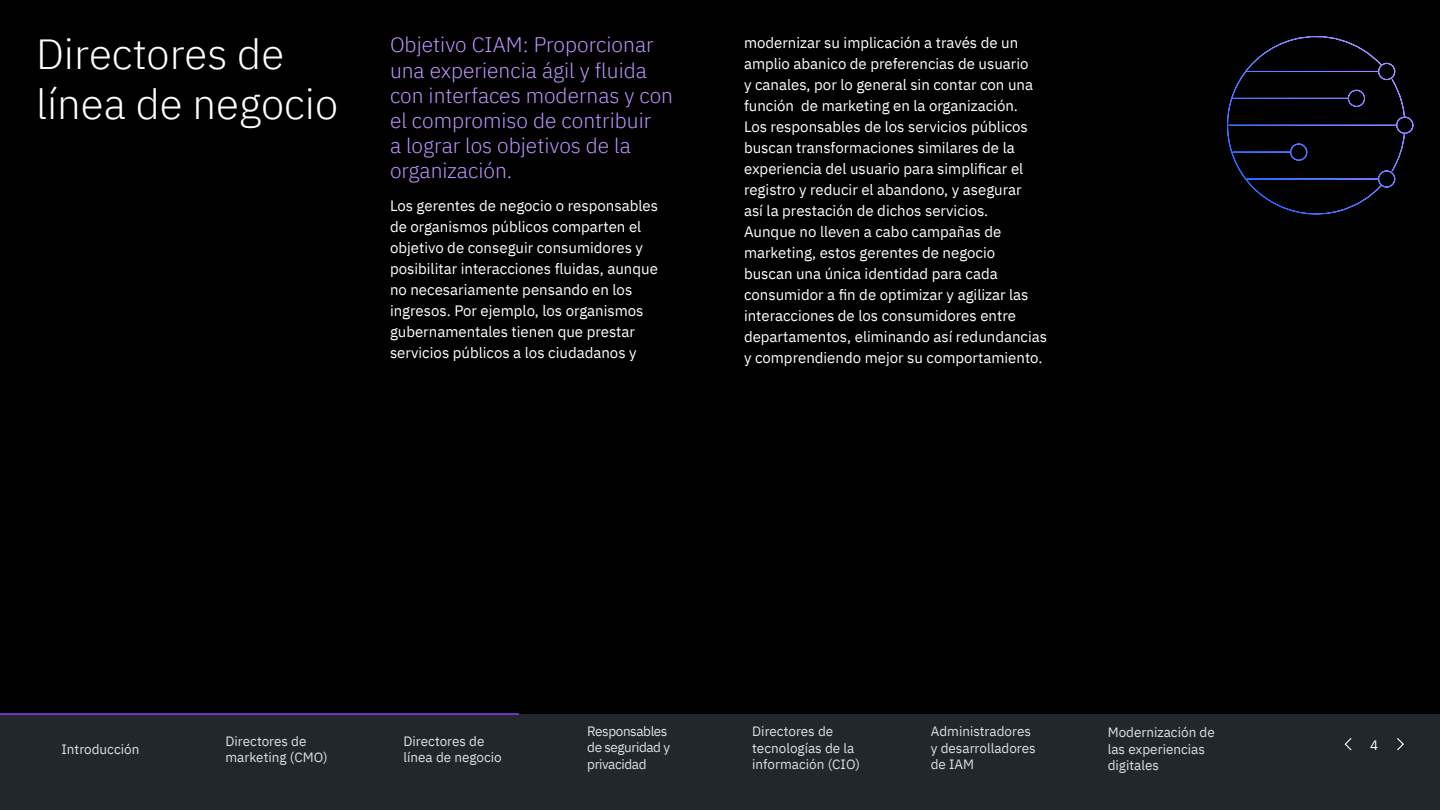
<style>
.page{position:relative;width:1440px;height:810px;background:#fff}
.page>*{position:absolute;margin:0;border:0;box-sizing:border-box;transform-origin:0 0}
.Heading_1_alternate{font:300 42px/50.4px "IBM Plex Sans";color:#fff}
.Goal_text{font:300 21px/25.2px "IBM Plex Sans";color:#be95ff}
.Body_text{font:15px/21px "IBM Plex Sans";color:#fff}
.t1{font:13.5px/16.5px "IBM Plex Sans";color:#dde1e6}
.t2{font:13.5px/16.5px "IBM Plex Sans";letter-spacing:-.03em;color:#dde1e6}
.t3{font:13.5px "IBM Plex Sans";color:#fff}
</style>
<div class="page">
<div style="left:0;top:714px;width:1440px;height:96px;background:#21272a"></div>
<svg style="left:1344px;top:738px;width:8px;height:13px"></svg>
<svg style="left:1397px;top:738px;width:7px;height:13px"></svg>
<div style="left:0;top:0;width:1440px;height:714px;background:#000"></div>
<hr style="left:0;top:713px;width:519px;height:2px;background:#8a3ffc">
<svg style="left:1227px;top:36px;width:187px;height:179px"></svg>
<p class="Heading_1_alternate" style="left:36px;top:25px;width:304px">Directores de línea de negocio</p>
<p class="Goal_text" style="left:390px;top:31px;width:285px">Objetivo CIAM: Proporcionar una experiencia ágil y fluida con interfaces modernas y con el compromiso de contribuir<br>a lograr los objetivos de la organización.</p>
<p class="Body_text" style="left:390px;top:194px;width:270px">Los gerentes de negocio o responsables de organismos públicos comparten el objetivo de conseguir consumidores y posibilitar interacciones fluidas, aunque no necesariamente pensando en los ingresos. Por ejemplo, los organismos gubernamentales tienen que prestar servicios públicos a los ciudadanos y</p>
<p class="Body_text" style="left:744px;top:31px;width:305px">modernizar su implicación a través de un amplio abanico de preferencias de usuario<br>y canales, por lo general sin contar con una función de marketing en la organización.<br>Los responsables de los servicios públicos buscan transformaciones similares de la experiencia del usuario para simplificar el registro y reducir el abandono, y asegurar<br>así la prestación de dichos servicios.<br>Aunque no lleven a cabo campañas de marketing, estos gerentes de negocio buscan una única identidad para cada consumidor a fin de optimizar y agilizar las interacciones de los consumidores entre departamentos, eliminando así redundancias y comprendiendo mejor su comportamiento.</p>
<p class="t1" style="left:62px;top:740px;width:79px">Introducción</p>
<p class="t1" style="left:225px;top:731px;width:104px">Directores de marketing (CMO)</p>
<p class="t2" style="left:587px;top:722px;width:85px">Responsables de seguridad y privacidad</p>
<p class="t1" style="left:752px;top:722px;width:109px">Directores de tecnologías de la información (CIO)</p>
<p class="t1" style="left:931px;top:722px;width:107px">Administradores y desarrolladores de IAM</p>
<p class="t1" style="left:1108px;top:723px;width:109px">Modernización de las experiencias digitales</p>
<p class="t1" style="left:404px;top:731px;width:100px">Directores de línea de negocio</p>
<p class="t3" style="left:1370px;top:735px;width:10px">4</p>
</div>
